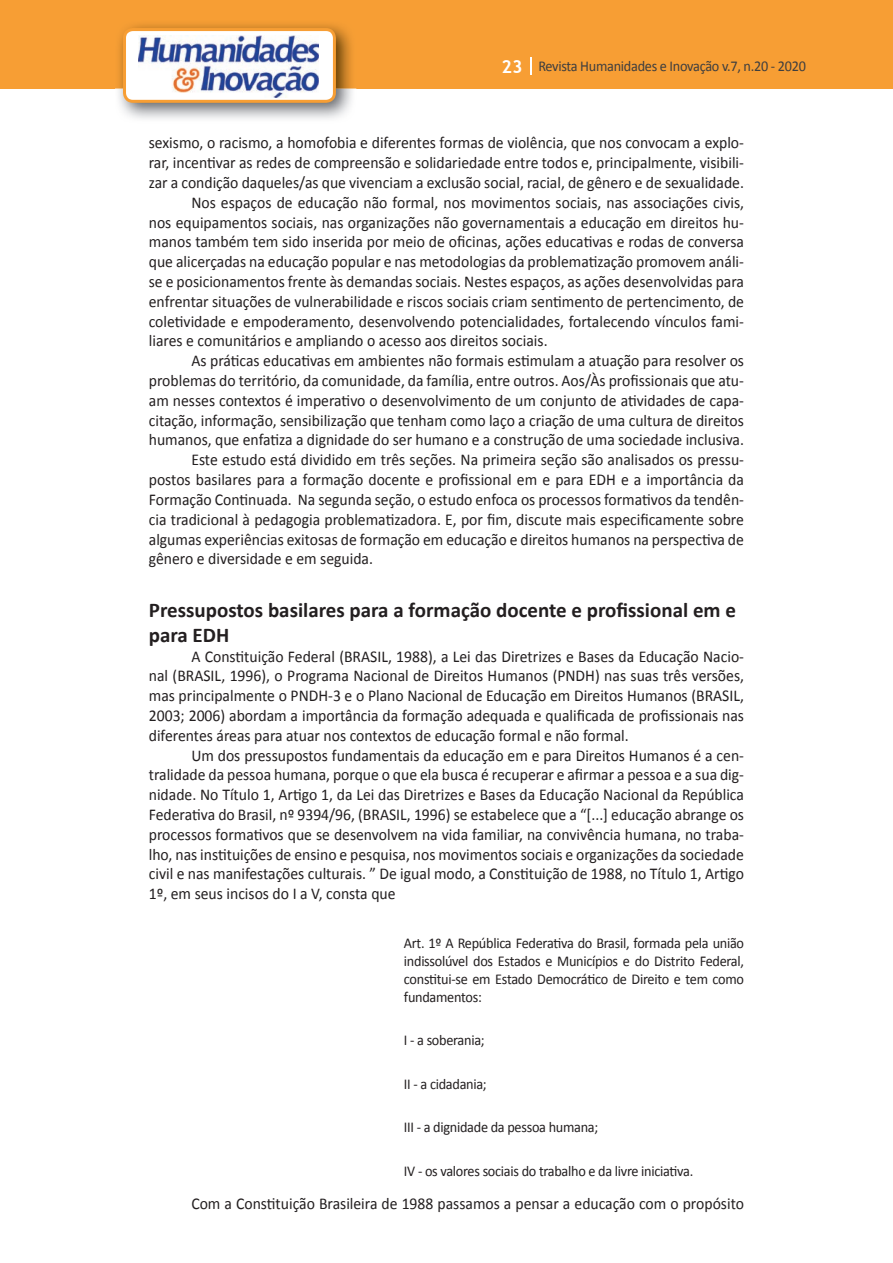
<style>
.page{position:relative;width:893px;height:1263px;background:#fff}
.page>*{position:absolute;margin:0;border:0;box-sizing:border-box;transform-origin:0 0}
.t1{font:700 21px/25.2px "Calibri";color:#231f20}
.t2{font:16.5px/19.8px "Calibri";color:#231f20;text-align:justify;scale:.95 1}
.t3{font:15px/18px "Calibri";letter-spacing:-.02em;color:#231f20;text-align:justify;scale:.95 1}
.t4{font:15px "Calibri";letter-spacing:-.02em;color:#3e3e3f;scale:.95 1}
.s1{font-family:"Trebuchet MS";font-weight:700;font-size:18px;color:#fff}
</style>
<div class="page">
<div style="left:0;top:0;width:893px;height:88px;background:#f79e34"></div>
<svg style="left:530px;top:57px;width:2px;height:18px"></svg>
<img style="left:115px;top:24px;width:241px;height:95px">
<svg style="left:123px;top:28px;width:213px;height:75px"></svg>
<p class="t4" style="left:501px;top:57px;width:322px"><span class="s1">23</span> Revista Humanidades e Inovação v.7, n.20 - 2020</p>
<p class="t2" style="left:149px;top:133px;width:628px">sexismo, o racismo, a homofobia e diferentes formas de violência, que nos convocam a explo-</p>
<p class="t2" style="left:149px;top:153px;width:628px">rar, incentivar as redes de compreensão e solidariedade entre todos e, principalmente, visibili-</p>
<p class="t2" style="left:149px;top:173px;width:628px">zar a condição daqueles/as que vivenciam a exclusão social, racial, de gênero e de sexualidade.</p>
<p class="t2" style="left:191px;top:193px;width:583px">Nos espaços de educação não formal, nos movimentos sociais, nas associações civis,</p>
<p class="t2" style="left:149px;top:212px;width:628px">nos equipamentos sociais, nas organizações não governamentais a educação em direitos hu-</p>
<p class="t2" style="left:149px;top:232px;width:628px">manos também tem sido inserida por meio de oficinas, ações educativas e rodas de conversa</p>
<p class="t2" style="left:149px;top:252px;width:628px">que alicerçadas na educação popular e nas metodologias da problematização promovem análi-</p>
<p class="t2" style="left:149px;top:272px;width:628px">se e posicionamentos frente às demandas sociais. Nestes espaços, as ações desenvolvidas para</p>
<p class="t2" style="left:149px;top:292px;width:628px">enfrentar situações de vulnerabilidade e riscos sociais criam sentimento de pertencimento, de</p>
<p class="t2" style="left:149px;top:311px;width:628px">coletividade e empoderamento, desenvolvendo potencialidades, fortalecendo vínculos fami-</p>
<p class="t2" style="left:149px;top:331px;width:421px">liares e comunitários e ampliando o acesso aos direitos sociais.</p>
<p class="t2" style="left:191px;top:351px;width:583px">As práticas educativas em ambientes não formais estimulam a atuação para resolver os</p>
<p class="t2" style="left:149px;top:371px;width:628px">problemas do território, da comunidade, da família, entre outros. Aos/Às profissionais que atu-</p>
<p class="t2" style="left:149px;top:391px;width:628px">am nesses contextos é imperativo o desenvolvimento de um conjunto de atividades de capa-</p>
<p class="t2" style="left:149px;top:410px;width:628px">citação, informação, sensibilização que tenham como laço a criação de uma cultura de direitos</p>
<p class="t2" style="left:149px;top:430px;width:628px">humanos, que enfatiza a dignidade do ser humano e a construção de uma sociedade inclusiva.</p>
<p class="t2" style="left:191px;top:450px;width:583px">Este estudo está dividido em três seções. Na primeira seção são analisados os pressu-</p>
<p class="t2" style="left:149px;top:470px;width:628px">postos basilares para a formação docente e profissional em e para EDH e a importância da</p>
<p class="t2" style="left:149px;top:490px;width:628px">Formação Continuada. Na segunda seção, o estudo enfoca os processos formativos da tendên-</p>
<p class="t2" style="left:149px;top:509px;width:628px">cia tradicional à pedagogia problematizadora. E, por fim, discute mais especificamente sobre</p>
<p class="t2" style="left:149px;top:529px;width:628px">algumas experiências exitosas de formação em educação e direitos humanos na perspectiva de</p>
<p class="t2" style="left:149px;top:549px;width:238px">gênero e diversidade e em seguida.</p>
<p class="t1" style="left:149px;top:597px;width:589px">Pressupostos basilares para a formação docente e profissional em e para EDH</p>
<p class="t2" style="left:149px;top:646px;width:628px;text-indent:43px">A Constituição Federal (BRASIL, 1988), a Lei das Diretrizes e Bases da Educação Nacio&shy;nal (BRASIL, 1996), o Programa Nacional de Direitos Humanos (PNDH) nas suas três versões, mas principalmente o PNDH-3 e o Plano Nacional de Educação em Direitos Humanos (BRASIL, 2003; 2006) abordam a importância da formação adequada e qualificada de profissionais nas diferentes áreas para atuar nos contextos de educação formal e não formal.</p>
<p class="t2" style="left:149px;top:745px;width:628px;text-indent:43px">Um dos pressupostos fundamentais da educação em e para Direitos Humanos é a cen&shy;tralidade da pessoa humana, porque o que ela busca é recuperar e afirmar a pessoa e a sua dig&shy;nidade. No Título 1, Artigo 1, da Lei das Diretrizes e Bases da Educação Nacional da República Federativa do Brasil, nº 9394/96, (BRASIL, 1996) se estabelece que a “[...] educação abrange os processos formativos que se desenvolvem na vida familiar, na convivência humana, no traba&shy;lho, nas instituições de ensino e pesquisa, nos movimentos sociais e organizações da sociedade civil e nas manifestações culturais. ” De igual modo, a Constituição de 1988, no Título 1, Artigo 1º, em seus incisos do I a V, consta que</p>
<p class="t3" style="left:404px;top:934px;width:359px">Art. 1º A República Federativa do Brasil, formada pela união indissolúvel dos Estados e Municípios e do Distrito Federal, constitui-se em Estado Democrático de Direito e tem como fundamentos:</p>
<p class="t3" style="left:404px;top:1031px;width:86px">I - a soberania;</p>
<p class="t3" style="left:404px;top:1075px;width:89px">II - a cidadania;</p>
<p class="t3" style="left:404px;top:1118px;width:206px">III - a dignidade da pessoa humana;</p>
<p class="t3" style="left:404px;top:1162px;width:306px">IV - os valores sociais do trabalho e da livre iniciativa.</p>
<p class="t2" style="left:191px;top:1193px;width:583px">Com a Constituição Brasileira de 1988 passamos a pensar a educação com o propósito</p>
</div>
